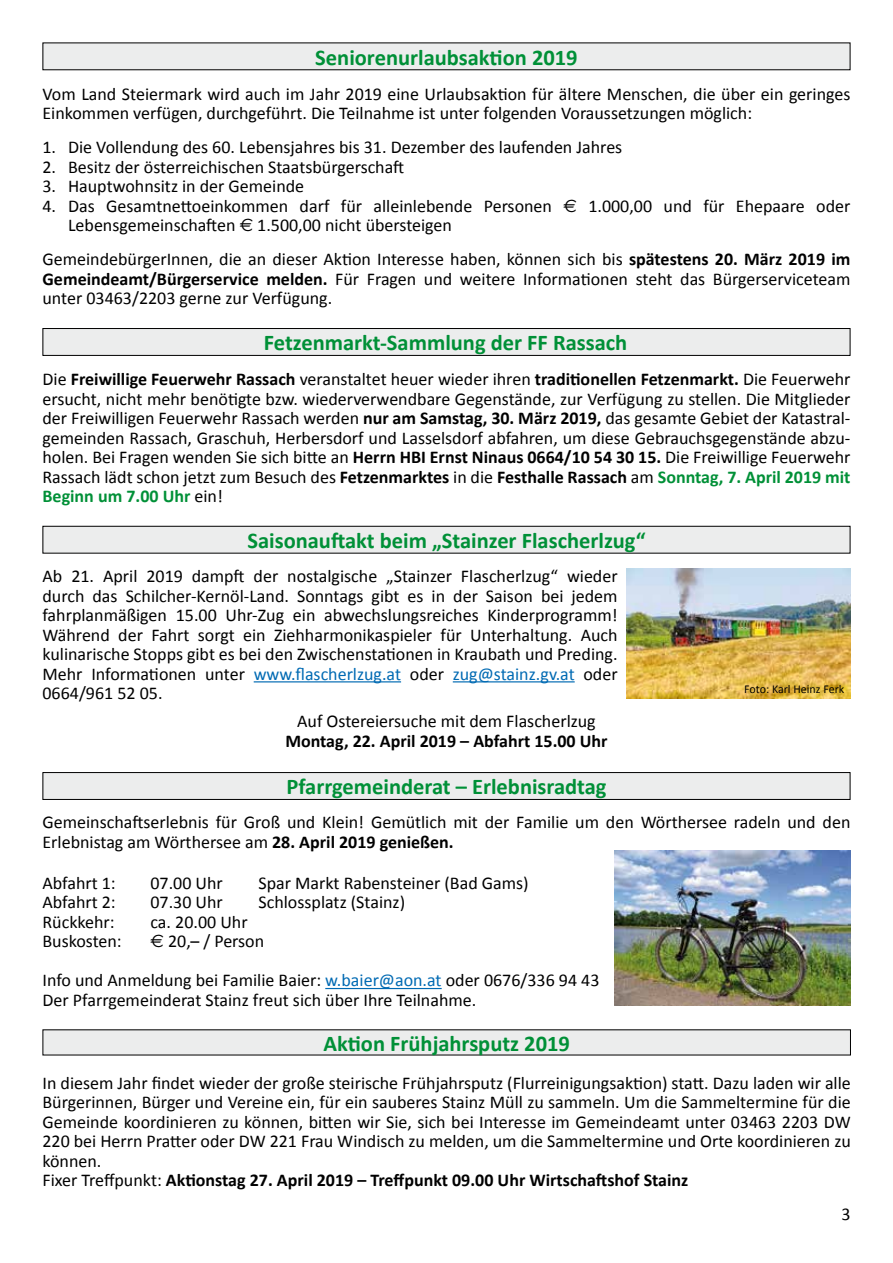
<style>
.page{position:relative;width:893px;height:1263px;background:#fff}
.page>*{position:absolute;margin:0;border:0;box-sizing:border-box;transform-origin:0 0}
.t1{font:700 22.5px "Calibri";color:#009037}
.t2{font:18px/19.5px "Calibri";color:#000}
.t3{font:700 18px "Calibri";color:#000}
.t4{font:12px "Calibri";color:#000}
.s1{font-family:"Euro Sans"}
.s2{font-weight:700}
.s3{font-weight:700;color:#009037}
.s4{color:#006ab3}
</style>
<div class="page">
<div style="left:43px;top:43px;width:807px;height:27px;background:#eceded"></div>
<div style="left:43px;top:328px;width:807px;height:27px;background:#eceded"></div>
<div style="left:43px;top:328px;width:807px;height:28px;border:1px solid #000"></div>
<div style="left:43px;top:526px;width:807px;height:27px;background:#eceded"></div>
<div style="left:43px;top:526px;width:807px;height:27px;border:1px solid #000"></div>
<hr style="left:254px;top:681px;width:147px;height:1px;background:#006ab3">
<hr style="left:453px;top:681px;width:122px;height:1px;background:#006ab3">
<img style="left:626px;top:569px;width:224px;height:130px">
<div style="left:43px;top:772px;width:807px;height:27px;background:#eceded"></div>
<div style="left:43px;top:772px;width:807px;height:28px;border:1px solid #000"></div>
<hr style="left:325px;top:988px;width:117px;height:1px;background:#006ab3">
<img style="left:615px;top:850px;width:235px;height:156px">
<div style="left:43px;top:1030px;width:807px;height:25px;background:#eceded"></div>
<p class="t1" style="left:315px;top:43px;width:264px">Seniorenurlaubsaktion 2019</p>
<p class="t2" style="left:43px;top:83px;width:809px">Vom Land Steiermark wird auch im Jahr 2019 eine Urlaubsaktion für ältere Menschen, die über ein geringes<br>Einkommen verfügen, durchgeführt. Die Teilnahme ist unter folgenden Voraussetzungen möglich:</p>
<p class="t2" style="left:43px;top:137px;width:581px">1. Die Vollendung des 60. Lebensjahres bis 31. Dezember des laufenden Jahres</p>
<p class="t2" style="left:43px;top:156px;width:363px">2. Besitz der österreichischen Staatsbürgerschaft</p>
<p class="t2" style="left:43px;top:176px;width:263px">3. Hauptwohnsitz in der Gemeinde</p>
<p class="t2" style="left:68px;top:195px;width:784px;text-indent:-26px">4. Das Gesamtnettoeinkommen darf für alleinlebende Personen <span class="s1">€</span> 1.000,00 und für Ehepaare oder<br>Lebensgemeinschaften <span class="s1">€</span> 1.500,00 nicht übersteigen</p>
<p class="t2" style="left:43px;top:249px;width:809px;text-align:justify">GemeindebürgerInnen, die an dieser Aktion Interesse haben, können sich bis <span class="s2">spätestens 20. März 2019 im Gemeindeamt/Bürgerservice melden.</span> Für Fragen und weitere Informationen steht das Bürgerserviceteam unter 03463/2203 gerne zur Verfügung.</p>
<p class="t1" style="left:264px;top:329px;width:365px">Fetzenmarkt-Sammlung der FF Rassach</p>
<p class="t2" style="left:43px;top:369px;width:809px;text-align:justify">Die <span class="s2">Freiwillige Feuerwehr Rassach</span> veranstaltet heuer wieder ihren <span class="s2">traditionellen Fetzenmarkt.</span> Die Feuerwehr ersucht, nicht mehr benötigte bzw. wiederverwendbare Gegenstände, zur Verfügung zu stellen. Die Mitglieder der Freiwilligen Feuerwehr Rassach werden <span class="s2">nur am Samstag, 30. März 2019,</span> das gesamte Gebiet der Katastral&shy;gemeinden Rassach, Graschuh, Herbersdorf und Lasselsdorf abfahren, um diese Gebrauchsgegenstände abzu&shy;holen. Bei Fragen wenden Sie sich bitte an <span class="s2">Herrn HBI Ernst Ninaus 0664/10 54 30 15.</span> Die Freiwillige Feuerwehr Rassach lädt schon jetzt zum Besuch des <span class="s2">Fetzenmarktes</span> in die <span class="s2">Festhalle Rassach</span> am <span class="s3">Sonntag, 7. April 2019 mit Beginn um 7.00 Uhr</span> ein!</p>
<p class="t1" style="left:247px;top:527px;width:400px">Saisonauftakt beim „Stainzer Flascherlzug“</p>
<p class="t2" style="left:43px;top:566px;width:577px;text-align:justify">Ab 21. April 2019 dampft der nostalgische „Stainzer Flascherlzug“ wieder durch das Schilcher-Kernöl-Land. Sonntags gibt es in der Saison bei jedem fahrplanmäßigen 15.00 Uhr-Zug ein abwechslungsreiches Kinderprogramm!<br>Während der Fahrt sorgt ein Ziehharmonikaspieler für Unterhaltung. Auch kulinarische Stopps gibt es bei den Zwischenstationen in Kraubath und Preding.<br>Mehr Informationen unter <span class="s4">www.flascherlzug.at</span> oder <span class="s4">zug@stainz.gv.at</span> oder 0664/961 52 05.</p>
<p class="t4" style="left:744px;top:681px;width:102px">Foto: Karl Heinz Ferk</p>
<p class="t2" style="left:297px;top:711px;width:300px">Auf Ostereiersuche mit dem Flascherlzug</p>
<p class="t3" style="left:285px;top:730px;width:324px">Montag, 22. April 2019 – Abfahrt 15.00 Uhr</p>
<p class="t1" style="left:286px;top:773px;width:322px">Pfarrgemeinderat – Erlebnisradtag</p>
<p class="t2" style="left:43px;top:812px;width:809px">Gemeinschaftserlebnis für Groß und Klein! Gemütlich mit der Familie um den Wörthersee radeln und den<br>Erlebnistag am Wörthersee am <span class="s2">28. April 2019 genießen.</span></p>
<p class="t2" style="left:43px;top:872px;width:75px">Abfahrt 1:</p>
<p class="t2" style="left:151px;top:872px;width:74px">07.00 Uhr</p>
<p class="t2" style="left:259px;top:872px;width:272px">Spar Markt Rabensteiner (Bad Gams)</p>
<p class="t2" style="left:43px;top:892px;width:75px">Abfahrt 2:</p>
<p class="t2" style="left:151px;top:892px;width:74px">07.30 Uhr</p>
<p class="t2" style="left:259px;top:892px;width:148px">Schlossplatz (Stainz)</p>
<p class="t2" style="left:43px;top:911px;width:74px">Rückkehr:</p>
<p class="t2" style="left:151px;top:911px;width:99px">ca. 20.00 Uhr</p>
<p class="t2" style="left:43px;top:931px;width:81px">Buskosten:</p>
<p class="t2" style="left:43px;top:921px;width:558px;line-height:39px;text-indent:108px"><span class="s1">€</span> 20,– / Person<br>Info und Anmeldung bei Familie Baier: <span class="s4">w.baier@aon.at</span> oder 0676/336 94 43</p>
<p class="t2" style="left:43px;top:989px;width:435px">Der Pfarrgemeinderat Stainz freut sich über Ihre Teilnahme.</p>
<p class="t1" style="left:323px;top:1029px;width:248px">Aktion Frühjahrsputz 2019</p>
<p class="t2" style="left:43px;top:1072px;width:810px">In diesem Jahr findet wieder der große steirische Frühjahrsputz (Flurreinigungsaktion) statt. Dazu laden wir alle Bürgerinnen, Bürger und Vereine ein, für ein sauberes Stainz Müll zu sammeln. Um die Sammeltermine für die Gemeinde koordinieren zu können, bitten wir Sie, sich bei Interesse im Gemeindeamt unter 03463 2203 DW 220 bei Herrn Pratter oder DW 221 Frau Windisch zu melden, um die Sammeltermine und Orte koordinieren zu können.<br>Fixer Treffpunkt: <span class="s2">Aktionstag 27. April 2019 – Treffpunkt 09.00 Uhr Wirtschaftshof Stainz</span></p>
<p class="t2" style="left:841px;top:1203px;width:11px">3</p>
</div>
